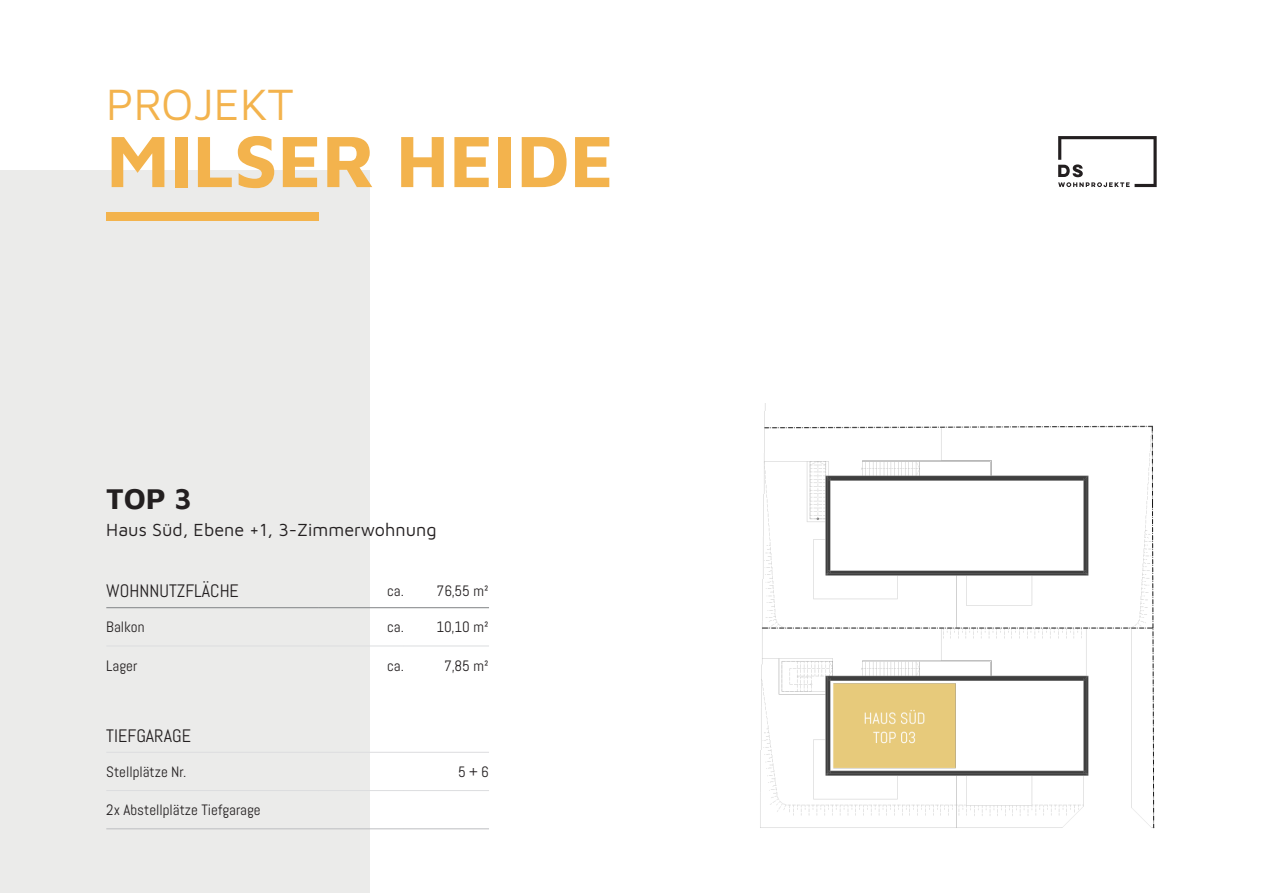
<style>
.page{position:relative;width:1263px;height:893px;background:#fff}
.page>*{position:absolute;margin:0;border:0;box-sizing:border-box;transform-origin:0 0}
.t1{font:700 75px "Maven Pro";color:#f3b34d}
.t2{font:45px "Maven Pro";color:#f3b34d}
.t3{font:700 30px "Maven Pro";color:#231f20}
.t4{font:18px "Maven Pro";color:#231f20}
.t5{font:18px "Abel";color:#231f20}
.t6{font:15px "Abel";color:#231f20}
</style>
<div class="page">
<div style="left:0;top:170px;width:370px;height:723px;background:#ebebea"></div>
<svg style="left:1058px;top:136px;width:99px;height:51px"></svg>
<div style="left:106px;top:213px;width:213px;height:8px;background:#f3b34d"></div>
<hr style="left:106px;top:828px;width:213px;height:1px;background:#bcbdc0">
<hr style="left:319px;top:828px;width:85px;height:1px;background:#bcbdc0">
<hr style="left:404px;top:828px;width:85px;height:1px;background:#bcbdc0">
<hr style="left:106px;top:646px;width:213px;height:1px;background:#dcdddf">
<hr style="left:319px;top:646px;width:85px;height:1px;background:#dcdddf">
<hr style="left:404px;top:646px;width:85px;height:1px;background:#dcdddf">
<hr style="left:106px;top:752px;width:213px;height:1px;background:#dcdddf">
<hr style="left:319px;top:752px;width:85px;height:1px;background:#dcdddf">
<hr style="left:404px;top:752px;width:85px;height:1px;background:#dcdddf">
<hr style="left:106px;top:790px;width:213px;height:1px;background:#dcdddf">
<hr style="left:319px;top:790px;width:85px;height:1px;background:#dcdddf">
<hr style="left:404px;top:790px;width:85px;height:1px;background:#dcdddf">
<hr style="left:106px;top:607px;width:213px;height:1px;background:#808285">
<hr style="left:319px;top:607px;width:85px;height:1px;background:#808285">
<hr style="left:404px;top:607px;width:85px;height:1px;background:#808285">
<img style="left:760px;top:404px;width:395px;height:425px">
<p class="t2" style="left:106px;top:73px;width:189px">PROJEKT</p>
<p class="t1" style="left:106px;top:108px;width:509px">MILSER HEIDE</p>
<p class="t3" style="left:106px;top:477px;width:87px">TOP 3</p>
<p class="t4" style="left:106px;top:518px;width:332px">Haus Süd, Ebene +1, 3-Zimmerwohnung</p>
<p class="t5" style="left:106px;top:580px;width:134px">WOHNNUTZFLÄCHE</p>
<p class="t6" style="left:387px;top:581px;width:18px">ca.</p>
<p class="t6" style="left:437px;top:581px;width:54px">76,55 m²</p>
<p class="t6" style="left:106px;top:618px;width:40px">Balkon</p>
<p class="t6" style="left:387px;top:618px;width:18px">ca.</p>
<p class="t6" style="left:436px;top:618px;width:54px">10,10 m²</p>
<p class="t6" style="left:106px;top:656px;width:33px">Lager</p>
<p class="t6" style="left:387px;top:656px;width:18px">ca.</p>
<p class="t6" style="left:444px;top:656px;width:46px">7,85 m²</p>
<p class="t5" style="left:106px;top:724px;width:86px">TIEFGARAGE</p>
<p class="t6" style="left:106px;top:762px;width:81px">Stellplätze Nr.</p>
<p class="t6" style="left:458px;top:762px;width:33px">5 + 6</p>
<p class="t6" style="left:106px;top:800px;width:156px">2x Abstellplätze Tiefgarage</p>
</div>
